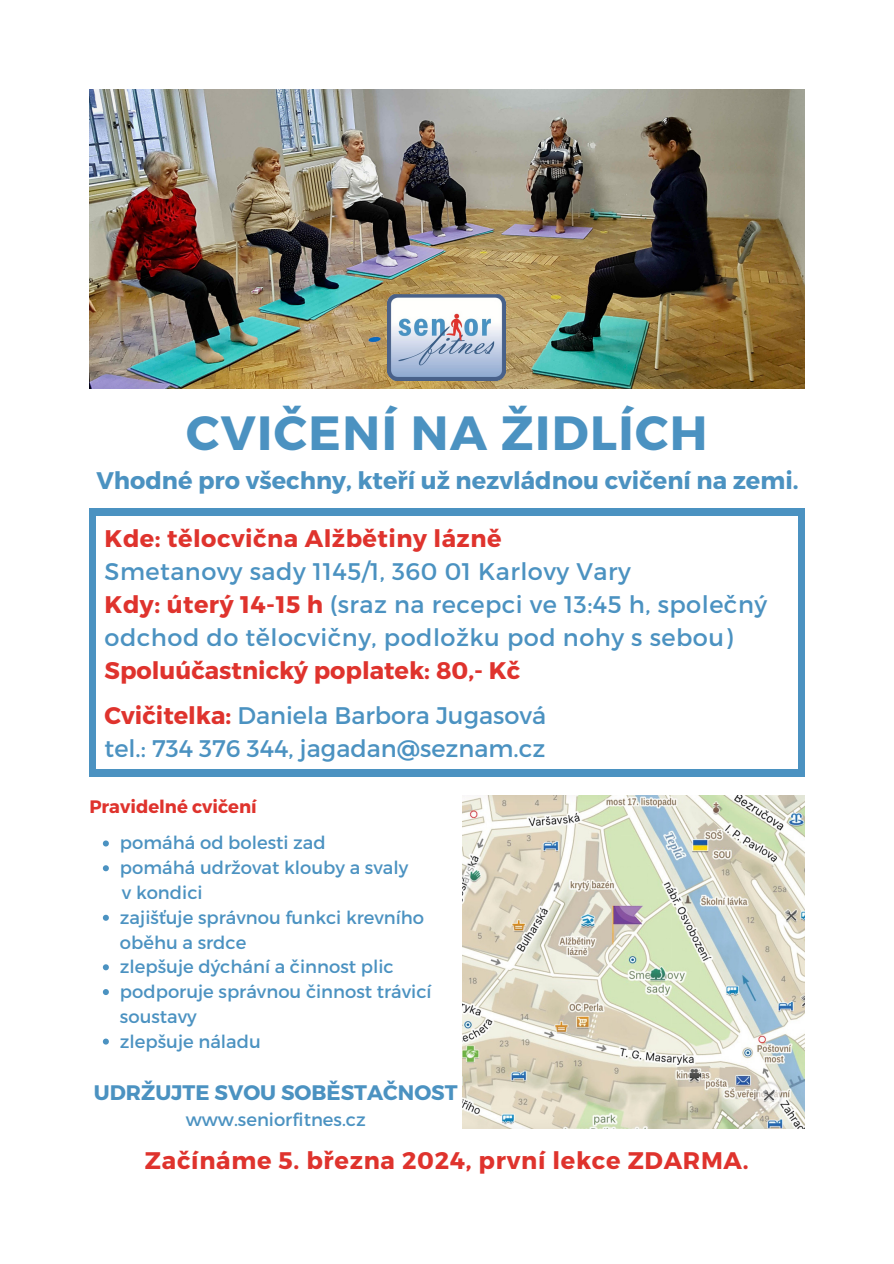
<style>
.page{position:relative;width:894px;height:1264px;background:#fff}
.page>*{position:absolute;margin:0;border:0;box-sizing:border-box;transform-origin:0 0}
.t1{font:700 48px "Montserrat";letter-spacing:.03em;color:#4b92c1}
.t2{font:24px/33px "Montserrat";letter-spacing:.02em;color:#4b92c1}
.t3{font:24px/33px "Montserrat";color:#4b92c1}
.t4{font:700 24px "Montserrat";color:#4b92c1}
.t5{font:700 24px "Montserrat";letter-spacing:.03em;color:#df332d}
.t6{font:700 21px "Montserrat";color:#4b92c1}
.t7{font:18px/24.8px "Montserrat";color:#4b92c1}
.t8{font:700 18px "Montserrat";color:#df332d}
.s1{font-weight:700;color:#df332d}
</style>
<div class="page">
<img style="left:89px;top:89px;width:715px;height:300px">
<img style="left:387px;top:294px;width:118px;height:86px">
<img style="left:462px;top:795px;width:342px;height:333px">
<div style="left:89px;top:509px;width:715px;height:267px;background:#4b92c1"></div>
<div style="left:96px;top:516px;width:701px;height:252px;background:#fff"></div>
<svg style="left:103px;top:840px;width:6px;height:6px"></svg>
<svg style="left:103px;top:865px;width:6px;height:6px"></svg>
<svg style="left:103px;top:914px;width:6px;height:6px"></svg>
<svg style="left:103px;top:964px;width:6px;height:6px"></svg>
<svg style="left:103px;top:989px;width:6px;height:6px"></svg>
<svg style="left:103px;top:1038px;width:6px;height:6px"></svg>
<h4 class="t1" style="left:186px;top:401px;width:522px">CVIČENÍ NA ŽIDLÍCH</h4>
<h4 class="t4" style="left:96px;top:465px;width:703px">Vhodné pro všechny, kteří už nezvládnou cvičení na zemi.</h4>
<h2 class="t2" style="left:105px;top:520px;width:664px"><span class="s1">Kde: tělocvična Alžbětiny lázně<br></span>Smetanovy sady 1145/1, 360 01 Karlovy Vary<br><span class="s1">Kdy: úterý 14-15 h</span> (sraz na recepci ve 13:45 h, společný odchod do tělocvičny, podložku pod nohy s sebou)<br><span class="s1">Spoluúčastnický poplatek: 80,- Kč</span></h2>
<h2 class="t3" style="left:105px;top:697px;width:443px"><span class="s1">Cvičitelka:</span> Daniela Barbora Jugasová tel.: 734 376 344, jagadan@seznam.cz</h2>
<p class="t8" style="left:89px;top:794px;width:169px">Pravidelné cvičení</p>
<p class="t7" style="left:120px;top:829px;width:207px">pomáhá od bolesti zad</p>
<p class="t7" style="left:120px;top:854px;width:290px">pomáhá udržovat klouby a svaly</p>
<p class="t7" style="left:122px;top:879px;width:82px">v kondici</p>
<p class="t7" style="left:120px;top:904px;width:306px">zajišťuje správnou funkci krevního oběhu a srdce</p>
<p class="t7" style="left:120px;top:953px;width:275px">zlepšuje dýchání a činnost plic</p>
<h3 class="t7" style="left:120px;top:978px;width:313px">podporuje správnou činnost trávicí soustavy</h3>
<p class="t7" style="left:120px;top:1027px;width:142px">zlepšuje náladu</p>
<h1 class="t6" style="left:94px;top:1078px;width:365px">UDRŽUJTE SVOU SOBĚSTAČNOST</h1>
<h1 class="t7" style="left:186px;top:1106px;width:181px">www.seniorfitnes.cz</h1>
<p class="t5" style="left:145px;top:1144px;width:605px">Začínáme 5. března 2024, první lekce ZDARMA.</p>
</div>
